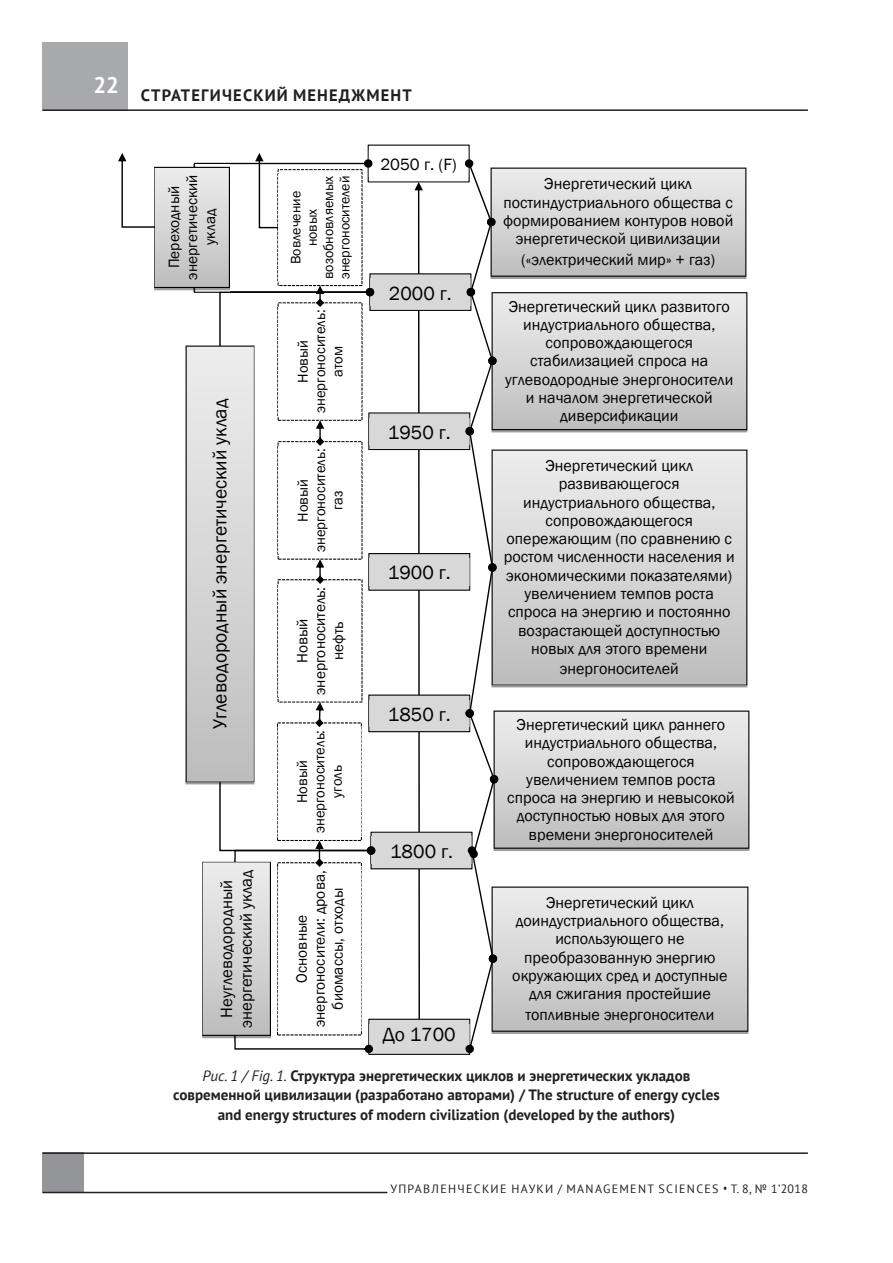
<style>
.page{position:relative;width:893px;height:1263px;background:#fff}
.page>*{position:absolute;margin:0;border:0;box-sizing:border-box;transform-origin:0 0}
.t1{font:700 22.5px "PT Sans";color:#fff}
.t2{font:19.65px "Franklin Gothic";color:#000}
.t3{font:16.8px "Franklin Gothic";color:#000}
.t4{font:700 16.5px "PT Sans";letter-spacing:.07em;color:#231f20}
.t5{font:16.2px/18.3px "Franklin Gothic";color:#000;text-align:center}
.t6{font:15.45px/18px "Franklin Gothic";color:#000;text-align:center}
.t7{font:700 15px/19.5px "PT Sans";color:#231f20;text-align:center}
.t8{font:14.7px/17.2px "Franklin Gothic";color:#000;text-align:center}
.t9{font:14.1px/16.4px "Franklin Gothic";color:#000;text-align:center}
.t10{font:12px "PT Sans";letter-spacing:.11em;color:#231f20}
.s1{font-weight:400;font-style:italic}
</style>
<div class="page">
<div style="left:43px;top:43px;width:85px;height:68px;background:#a8a9ad"></div>
<hr style="left:43px;top:109px;width:765px;height:2px;background:#231f20">
<div style="left:43px;top:1152px;width:41px;height:41px;background:#939598"></div>
<hr style="left:43px;top:1152px;width:765px;height:2px;background:#231f20">
<hr style="left:43px;top:1192px;width:344px;height:1px;background:#231f20">
<img style="left:499px;top:886px;width:249px;height:147px">
<img style="left:185px;top:346px;width:9px;height:439px">
<img style="left:499px;top:710px;width:250px;height:140px">
<img style="left:499px;top:449px;width:249px;height:239px">
<img style="left:499px;top:292px;width:249px;height:140px">
<img style="left:499px;top:168px;width:247px;height:111px">
<img style="left:154px;top:164px;width:40px;height:128px">
<svg style="left:118px;top:153px;width:37px;height:75px"></svg>
<svg style="left:194px;top:145px;width:305px;height:910px"></svg>
<h1 class="t1" style="left:94px;top:70px;width:27px">22</h1>
<p class="t4" style="left:141px;top:84px;width:11px">СТРАТЕ</p>
<p class="t4" style="left:201px;top:84px;width:44px">ГИЧЕСКИЙ</p>
<p class="t4" style="left:293px;top:84px;width:27px">МЕНЕДЖ</p>
<p class="t4" style="left:366px;top:84px;width:26px">МЕНТ</p>
<p class="t6" style="left:183px;top:280px;width:107px;rotate:-90deg">энергетический уклад</p>
<p class="t9" style="left:288px;top:279px;width:105px;rotate:-90deg">Вовлечение новых возобновляемых энергоносителей</p>
<p class="t6" style="left:165px;top:268px;width:84px;rotate:-90deg">Переходный</p>
<p class="t2" style="left:208px;top:729px;width:332px;rotate:-90deg">Углеводородный энергетический уклад</p>
<p class="t3" style="left:236px;top:1028px;width:160px;rotate:-90deg">энергетический уклад</p>
<p class="t3" style="left:216px;top:1018px;width:140px;rotate:-90deg">Неуглеводородный</p>
<p class="t8" style="left:295px;top:413px;width:105px;rotate:-90deg">Новый энергоноситель: атом</p>
<p class="t8" style="left:295px;top:552px;width:105px;rotate:-90deg">Новый энергоноситель: газ</p>
<p class="t6" style="left:294px;top:695px;width:110px;rotate:-90deg">Новый энергоноситель: нефть</p>
<p class="t8" style="left:294px;top:833px;width:105px;rotate:-90deg">Новый энергоноситель: уголь</p>
<p class="t6" style="left:293px;top:1027px;width:158px;rotate:-90deg">Основные энергоносители: дрова, биомассы, отходы</p>
<p class="t3" style="left:380px;top:154px;width:78px">2050 г. (F)</p>
<p class="t2" style="left:389px;top:281px;width:64px">2000 г.</p>
<p class="t2" style="left:388px;top:420px;width:64px">1950 г.</p>
<p class="t2" style="left:388px;top:561px;width:64px">1900 г.</p>
<p class="t2" style="left:388px;top:702px;width:64px">1850 г.</p>
<p class="t2" style="left:390px;top:839px;width:64px">1800 г.</p>
<p class="t2" style="left:383px;top:1022px;width:75px">До 1700</p>
<p class="t5" style="left:503px;top:175px;width:232px">Энергетический цикл постиндустриального общества с формированием контуров новой энергетической цивилизации</p>
<p class="t5" style="left:521px;top:250px;width:195px">(«электрический мир» + газ)</p>
<p class="t5" style="left:505px;top:297px;width:229px">Энергетический цикл развитого индустриального общества, сопровождающегося стабилизацией спроса на углеводородные энергоносители и началом энергетической диверсификации</p>
<p class="t5" style="left:504px;top:457px;width:233px">Энергетический цикл развивающегося индустриального общества, сопровождающегося опережающим (по сравнению с ростом численности населения и экономическими показателями) увеличением темпов роста спроса на энергию и постоянно возрастающей доступностью новых для этого времени</p>
<p class="t5" style="left:560px;top:660px;width:120px">энергоносителей</p>
<p class="t5" style="left:507px;top:716px;width:229px">Энергетический цикл раннего индустриального общества, сопровождающегося увеличением темпов роста спроса на энергию и невысокой доступностью новых для этого времени энергоносителей</p>
<p class="t5" style="left:512px;top:894px;width:217px">Энергетический цикл доиндустриального общества, использующего не преобразованную энергию окружающих сред и доступные для сжигания простейшие</p>
<p class="t5" style="left:525px;top:1005px;width:190px">топливные энергоносители</p>
<p class="t7" style="left:173px;top:1065px;width:548px"><span class="s1">Рис. 1 / Fig. 1.</span> Структура энергетических циклов и энергетических укладов современной цивилизации (разработано авторами) / The structure of energy cycles and energy structures of modern civilization (developed by the authors)</p>
<p class="t10" style="left:390px;top:1181px;width:419px">УПРАВЛЕНЧЕСКИЕ НАУКИ / MANAGEMENT SCIENCES • Т. 8, № 1’2018</p>
</div>
